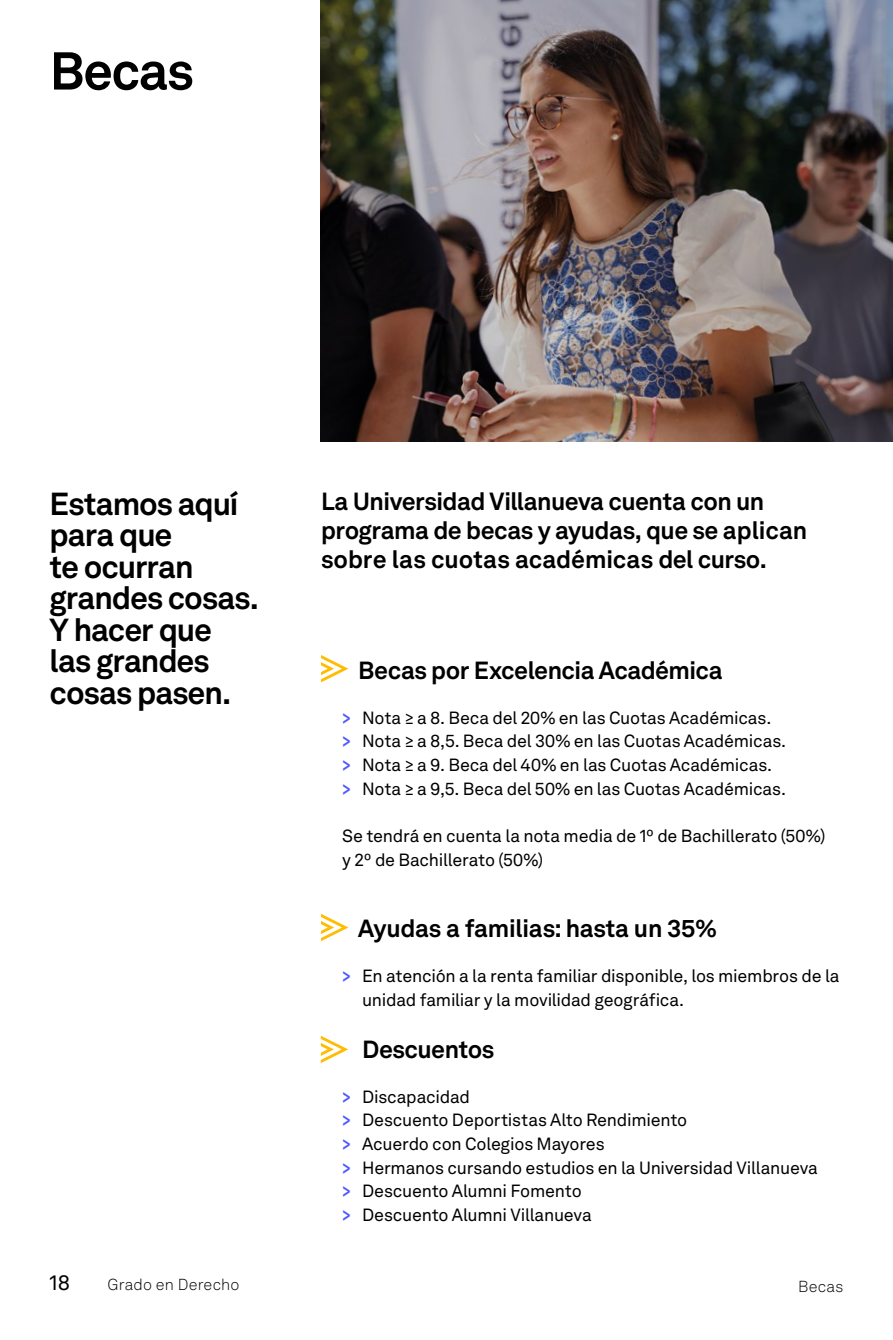
<style>
.page{position:relative;width:893px;height:1340px;background:#fff}
.page>*{position:absolute;margin:0;border:0;box-sizing:border-box;transform-origin:0 0}
.t1{font:700 52.5px "Akkurat LL";letter-spacing:-.03em;color:#000}
.t2{font:700 31.5px/31.5px "Akkurat LL";letter-spacing:-.035em;color:#000}
.t3{font:700 24.5px/28.9px "Akkurat LL";letter-spacing:-.02em;color:#000}
.t4{font:21px "Akkurat LL";color:#000}
.t5{font:17.5px/23.6px "Akkurat LL";letter-spacing:-.015em;color:#000}
.t6{font:300 15.75px "Akkurat LL";letter-spacing:.01em;color:#000}
.s1{font-weight:700;color:#5058ff}
</style>
<div class="page">
<svg style="left:321px;top:655px;width:27px;height:27px"></svg>
<svg style="left:321px;top:914px;width:27px;height:27px"></svg>
<svg style="left:321px;top:1036px;width:27px;height:27px"></svg>
<img style="left:321px;top:0;width:572px;height:441px">
<h1 class="t1" style="left:50px;top:30px;width:145px">Becas</h1>
<h2 class="t2" style="left:50px;top:486px;width:211px">Estamos aquí para que<br>te ocurran grandes cosas.<br>Y hacer que las grandes cosas pasen.</h2>
<h3 class="t3" style="left:321px;top:485px;width:488px">La Universidad Villanueva cuenta con un programa de becas y ayudas, que se aplican sobre las cuotas académicas del curso.</h3>
<h3 class="t3" style="left:358px;top:654px;width:366px">Becas por Excelencia Académica</h3>
<p class="t5" style="left:342px;top:705px;width:445px"><span class="s1">&gt;</span> Nota ≥ a 8. Beca del 20% en las Cuotas Académicas.<br><span class="s1">&gt;</span> Nota ≥ a 8,5. Beca del 30% en las Cuotas Académicas. <span class="s1">&gt;</span> Nota ≥ a 9. Beca del 40% en las Cuotas Académicas.<br><span class="s1">&gt;</span> Nota ≥ a 9,5. Beca del 50% en las Cuotas Académicas.</p>
<p class="t5" style="left:342px;top:823px;width:485px">Se tendrá en cuenta la nota media de 1º de Bachillerato (50%) y 2º de Bachillerato (50%)</p>
<h3 class="t3" style="left:358px;top:912px;width:360px">Ayudas a familias: hasta un 35%</h3>
<p class="t5" style="left:362px;top:963px;width:479px;text-indent:-20px"><span class="s1">&gt;</span> En atención a la renta familiar disponible, los miembros de la unidad familiar y la movilidad geográfica.</p>
<h3 class="t3" style="left:362px;top:1033px;width:134px">Descuentos</h3>
<p class="t5" style="left:342px;top:1084px;width:477px"><span class="s1">&gt;</span> Discapacidad<br><span class="s1">&gt;</span> Descuento Deportistas Alto Rendimiento<br><span class="s1">&gt;</span> Acuerdo con Colegios Mayores<br><span class="s1">&gt;</span> Hermanos cursando estudios en la Universidad Villanueva <span class="s1">&gt;</span> Descuento Alumni Fomento<br><span class="s1">&gt;</span> Descuento Alumni Villanueva</p>
<p class="t4" style="left:50px;top:1267px;width:22px">18</p>
<p class="t6" style="left:108px;top:1273px;width:134px">Grado en Derecho</p>
<p class="t6" style="left:798px;top:1275px;width:47px">Becas</p>
</div>
